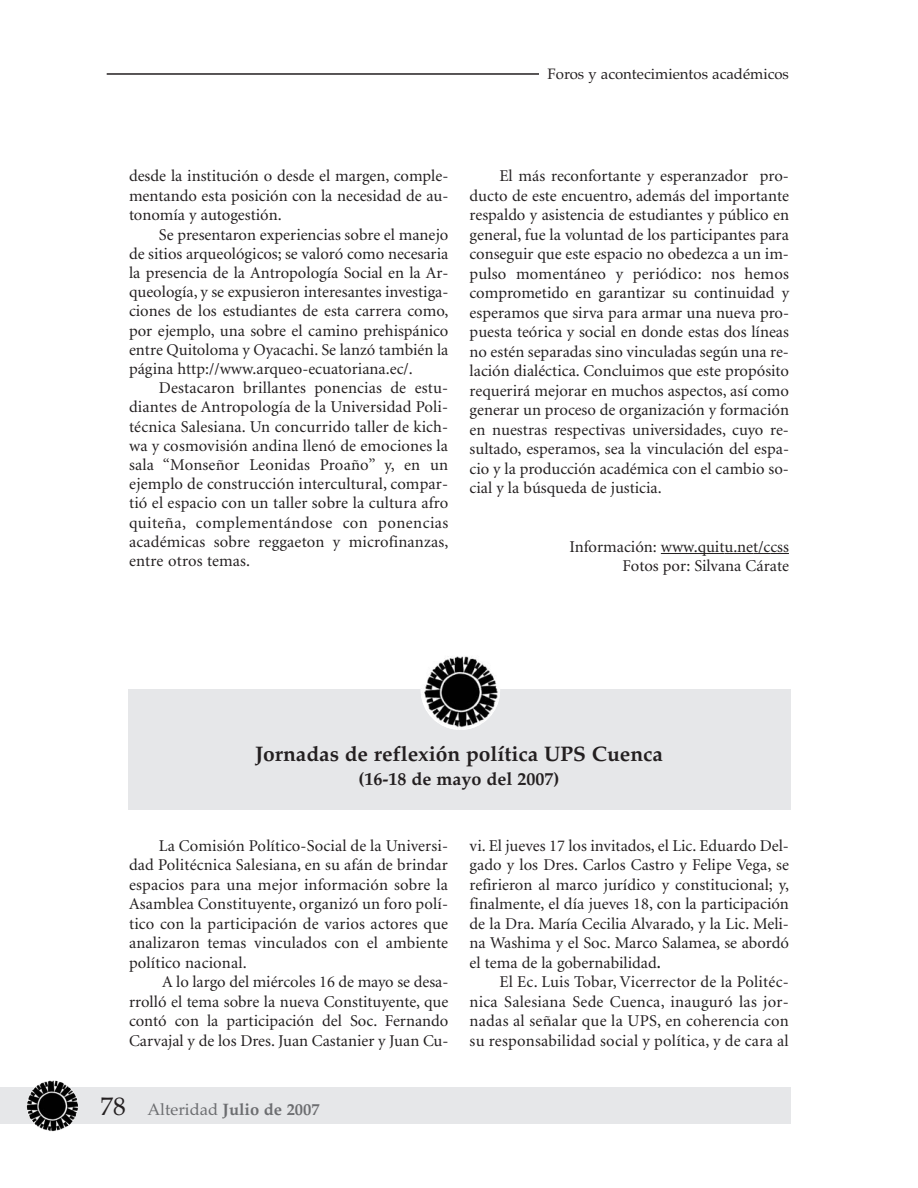
<style>
.page{position:relative;width:918px;height:1188px;background:#fff}
.page>*{position:absolute;margin:0;border:0;box-sizing:border-box;transform-origin:0 0}
.t1{font:25.5px "Palatino";color:#231f20}
.t2{font:700 21px "Palatino";color:#231f20}
.t3{font:700 18px "Palatino";color:#231f20}
.t4{font:16.5px/19.5px "Minion";color:#231f20;text-align:justify}
.t5{font:700 16.5px "Palatino";color:#6c6d70}
.t6{font:15px "Palatino";color:#231f20}
.s1{font-weight:400}
.s2{font-weight:600}
</style>
<div class="page">
<div style="left:0;top:1087px;width:790px;height:37px;background:#e6e7e9"></div>
<hr style="left:661px;top:553px;width:33px;height:1px;background:#231f20">
<svg style="left:694px;top:553px;width:95px;height:1px"></svg>
<hr style="left:107px;top:73px;width:432px;height:2px;background:#231f20">
<img style="left:27px;top:1080px;width:51px;height:52px">
<div style="left:128px;top:690px;width:662px;height:120px;background:#e6e7e9"></div>
<img style="left:421px;top:656px;width:79px;height:74px">
<p class="t6" style="left:548px;top:65px;width:243px">Foros y acontecimientos académicos</p>
<p class="t4" style="left:129px;top:168px;width:321px">desde la institución o desde el margen, comple&shy;mentando esta posición con la necesidad de au&shy;tonomía y autogestión.</p>
<p class="t4" style="left:129px;top:226px;width:321px;text-indent:30px">Se presentaron experiencias sobre el manejo de sitios arqueológicos; se valoró como necesaria la presencia de la Antropología Social en la Ar&shy;queología, y se expusieron interesantes investiga&shy;ciones de los estudiantes de esta carrera como, por ejemplo, una sobre el camino prehispánico entre Quitoloma y Oyacachi. Se lanzó también la página http://www.arqueo-ecuatoriana.ec/.</p>
<p class="t4" style="left:129px;top:380px;width:321px;text-indent:30px">Destacaron brillantes ponencias de estu&shy;diantes de Antropología de la Universidad Poli&shy;técnica Salesiana. Un concurrido taller de kich&shy;wa y cosmovisión andina llenó de emociones la sala “Monseñor Leonidas Proaño” y, en un ejemplo de construcción intercultural, compar&shy;tió el espacio con un taller sobre la cultura afro quiteña, complementándose con ponencias académicas sobre reggaeton y microfinanzas, entre otros temas.</p>
<p class="t4" style="left:470px;top:168px;width:321px;text-indent:30px">El más reconfortante y esperanzador pro&shy;ducto de este encuentro, además del importante respaldo y asistencia de estudiantes y público en general, fue la voluntad de los participantes para conseguir que este espacio no obedezca a un im&shy;pulso momentáneo y periódico: nos hemos comprometido en garantizar su continuidad y esperamos que sirva para armar una nueva pro&shy;puesta teórica y social en donde estas dos líneas no estén separadas sino vinculadas según una re&shy;lación dialéctica. Concluimos que este propósito requerirá mejorar en muchos aspectos, así como generar un proceso de organización y formación en nuestras respectivas universidades, cuyo re&shy;sultado, esperamos, sea la vinculación del espa&shy;cio y la producción académica con el cambio so&shy;cial y la búsqueda de justicia.</p>
<p class="t4" style="left:569px;top:538px;width:221px;text-align:right">Información: www.quitu.net/ccss<br>Fotos por: Silvana Cárate</p>
<p class="t2" style="left:255px;top:742px;width:409px">Jornadas de reflexión política UPS Cuenca</p>
<p class="t3" style="left:359px;top:768px;width:202px">(16-18 de mayo del 2007)</p>
<p class="t4" style="left:129px;top:837px;width:321px;text-indent:30px">La Comisión Político-Social de la Universi&shy;dad Politécnica Salesiana, en su afán de brindar espacios para una mejor información sobre la Asamblea Constituyente, organizó un foro polí&shy;tico con la participación de varios actores que analizaron temas vinculados con el ambiente político nacional.</p>
<p class="t4" style="left:129px;top:974px;width:321px;text-indent:33px">A lo largo del miércoles 16 de mayo se desa&shy;rrolló el tema sobre la nueva Constituyente, que contó con la participación del Soc. Fernando Carvajal y de los Dres. Juan Castanier y Juan Cu-</p>
<h1 class="t1" style="left:101px;top:1092px;width:27px">78</h1>
<p class="t5" style="left:147px;top:1100px;width:174px"><span class="s1">Alteridad</span> Julio de 2007</p>
<p class="t4" style="left:470px;top:837px;width:321px">vi. El jueves 17 los invitados, el Lic. Eduardo Del&shy;gado y los Dres. Carlos Castro y Felipe Vega, se refirieron al marco jurídico y constitucional; y, finalmente, el día jueves 18, con la participación de la Dra. María Cecilia Alvarado, y la Lic. Meli&shy;na Washima y el Soc. Marco Salamea, se abordó el tema de la gobernabilidad<span class="s2">.</span></p>
<p class="t4" style="left:470px;top:974px;width:321px;text-indent:30px">El Ec. Luis Tobar, Vicerrector de la Politéc&shy;nica Salesiana Sede Cuenca, inauguró las jor&shy;nadas al señalar que la UPS, en coherencia con su responsabilidad social y política, y de cara al</p>
</div>
